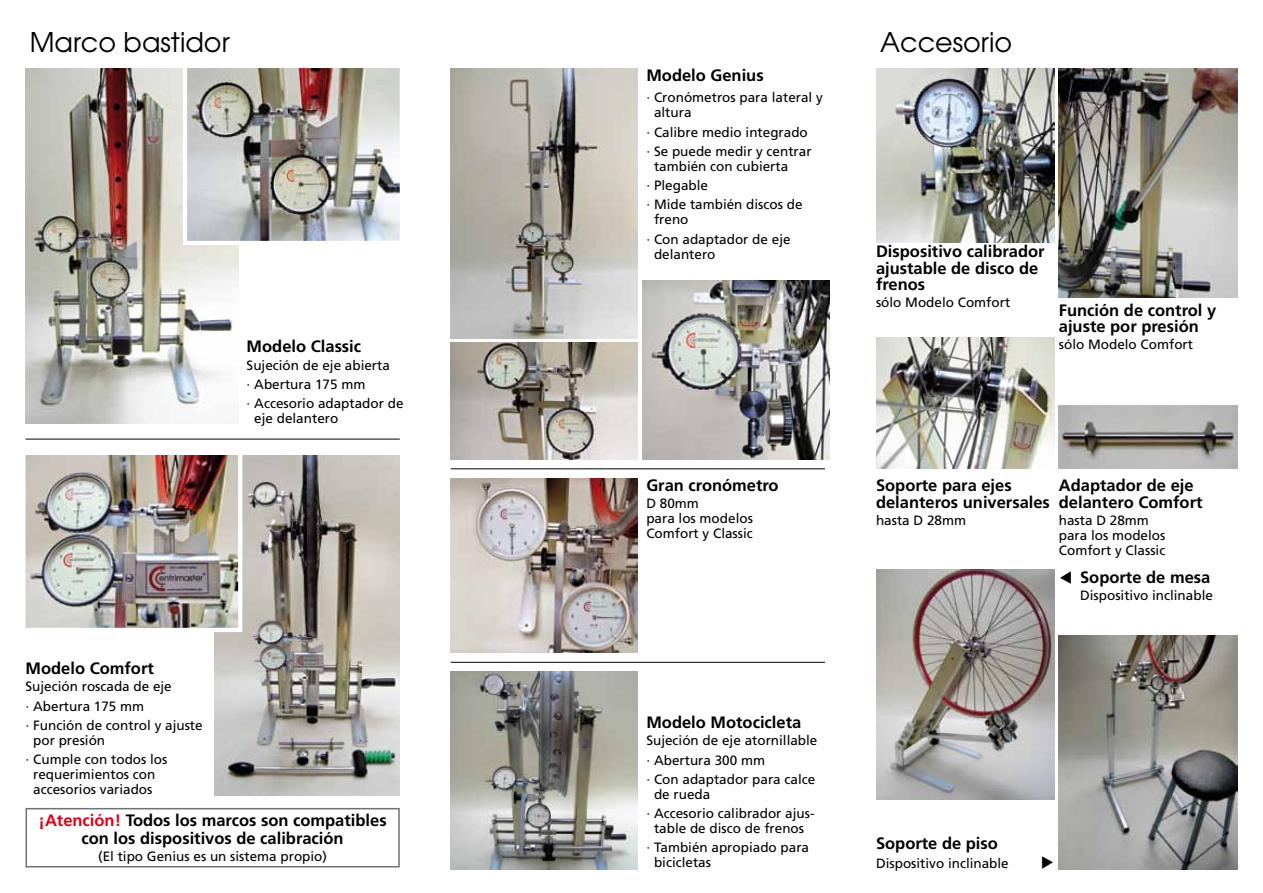
<style>
.page{position:relative;width:1263px;height:893px;background:#fff}
.page>*{position:absolute;margin:0;border:0;box-sizing:border-box;transform-origin:0 0}
.t1{font:27px "Avant Garde";color:#000}
.t2{font:700 16.5px/16.5px "Frutiger";color:#000}
.t3{font:13.5px/19.2px "Frutiger";color:#000}
.s1{color:#e2001a}
</style>
<div class="page">
<img style="left:26px;top:68px;width:212px;height:355px">
<img style="left:215px;top:455px;width:185px;height:340px">
<img style="left:451px;top:68px;width:187px;height:270px">
<img style="left:642px;top:281px;width:187px;height:178px">
<img style="left:876px;top:68px;width:178px;height:174px">
<img style="left:1059px;top:68px;width:178px;height:230px">
<img style="left:876px;top:337px;width:178px;height:132px">
<img style="left:1059px;top:405px;width:178px;height:64px">
<img style="left:876px;top:570px;width:178px;height:229px">
<img style="left:1059px;top:636px;width:178px;height:234px">
<img style="left:181px;top:68px;width:219px;height:179px">
<img style="left:25px;top:455px;width:219px;height:179px">
<hr style="left:26px;top:439px;width:374px;height:1px;background:#000">
<img style="left:451px;top:342px;width:187px;height:117px">
<img style="left:451px;top:672px;width:187px;height:198px">
<img style="left:451px;top:478px;width:187px;height:175px">
<div style="left:26px;top:808px;width:374px;height:59px;border:2px solid #707172"></div>
<hr style="left:451px;top:662px;width:374px;height:1px;background:#000">
<hr style="left:451px;top:468px;width:374px;height:1px;background:#000">
<h1 class="t1" style="left:30px;top:25px;width:202px">Marco bastidor</h1>
<h1 class="t1" style="left:880px;top:25px;width:133px">Accesorio</h1>
<p class="t2" style="left:247px;top:338px;width:116px">Modelo Classic</p>
<p class="t3" style="left:247px;top:355px;width:158px">Sujeción de eje abierta<br>· Abertura 175 mm<br>· Accesorio adaptador de</p>
<p class="t3" style="left:254px;top:409px;width:86px">eje delantero</p>
<p class="t2" style="left:646px;top:67px;width:119px">Modelo Genius</p>
<p class="t3" style="left:654px;top:90px;width:170px;line-height:15px;text-indent:-8px">· Cronómetros para lateral y altura</p>
<p class="t3" style="left:646px;top:122px;width:167px">· Calibre medio integrado · Se puede medir y centrar</p>
<p class="t3" style="left:646px;top:156px;width:158px;text-indent:8px">también con cubierta<br>· Plegable<br>· Mide también discos de</p>
<p class="t3" style="left:646px;top:210px;width:146px;text-indent:8px">freno<br>· Con adaptador de eje</p>
<p class="t3" style="left:654px;top:244px;width:63px">delantero</p>
<p class="t2" style="left:876px;top:243px;width:170px">Dispositivo calibrador ajustable de disco de frenos</p>
<p class="t3" style="left:876px;top:293px;width:136px">sólo Modelo Comfort</p>
<p class="t2" style="left:1059px;top:302px;width:159px">Función de control y ajuste por presión</p>
<p class="t3" style="left:1059px;top:335px;width:136px">sólo Modelo Comfort</p>
<p class="t2" style="left:646px;top:477px;width:134px">Gran cronómetro</p>
<p class="t3" style="left:646px;top:496px;width:108px;line-height:15px">D 80mm<br>para los modelos<br>Comfort y Classic</p>
<p class="t2" style="left:876px;top:477px;width:175px">Soporte para ejes delanteros universales</p>
<p class="t3" style="left:876px;top:510px;width:92px">hasta D 28mm</p>
<p class="t2" style="left:1059px;top:477px;width:145px">Adaptador de eje delantero Comfort</p>
<p class="t3" style="left:1059px;top:512px;width:108px;line-height:15px">hasta D 28mm para los modelos<br>Comfort y Classic</p>
<p class="t2" style="left:1059px;top:568px;width:153px">◀ Soporte de mesa</p>
<p class="t3" style="left:1080px;top:585px;width:134px">Dispositivo inclinable</p>
<p class="t2" style="left:26px;top:660px;width:130px">Modelo Comfort</p>
<p class="t3" style="left:26px;top:677px;width:179px">Sujeción roscada de eje<br>· Abertura 175 mm<br>· Función de control y ajuste</p>
<p class="t3" style="left:26px;top:730px;width:143px;text-indent:8px">por presión<br>· Cumple con todos los</p>
<p class="t3" style="left:33px;top:767px;width:124px;line-height:15px">requerimientos con accesorios variados</p>
<p class="t2" style="left:39px;top:811px;width:350px;line-height:18px;text-align:center"><span class="s1">¡Atención!</span> Todos los marcos son compatibles con los dispositivos de calibración</p>
<p class="t3" style="left:98px;top:846px;width:230px">(El tipo Genius es un sistema propio)</p>
<p class="t2" style="left:646px;top:714px;width:156px">Modelo Motocicleta</p>
<p class="t3" style="left:646px;top:731px;width:173px">Sujeción de eje atornillable · Abertura 300 mm<br>· Con adaptador para calce</p>
<p class="t3" style="left:646px;top:784px;width:170px;text-indent:8px">de rueda<br>· Accesorio calibrador ajus-</p>
<p class="t3" style="left:646px;top:819px;width:164px;text-align:center">table de disco de frenos<br>· También apropiado para</p>
<p class="t3" style="left:654px;top:853px;width:59px">bicicletas</p>
<p class="t2" style="left:876px;top:835px;width:123px">Soporte de piso</p>
<p class="t3" style="left:876px;top:853px;width:134px">Dispositivo inclinable</p>
</div>
